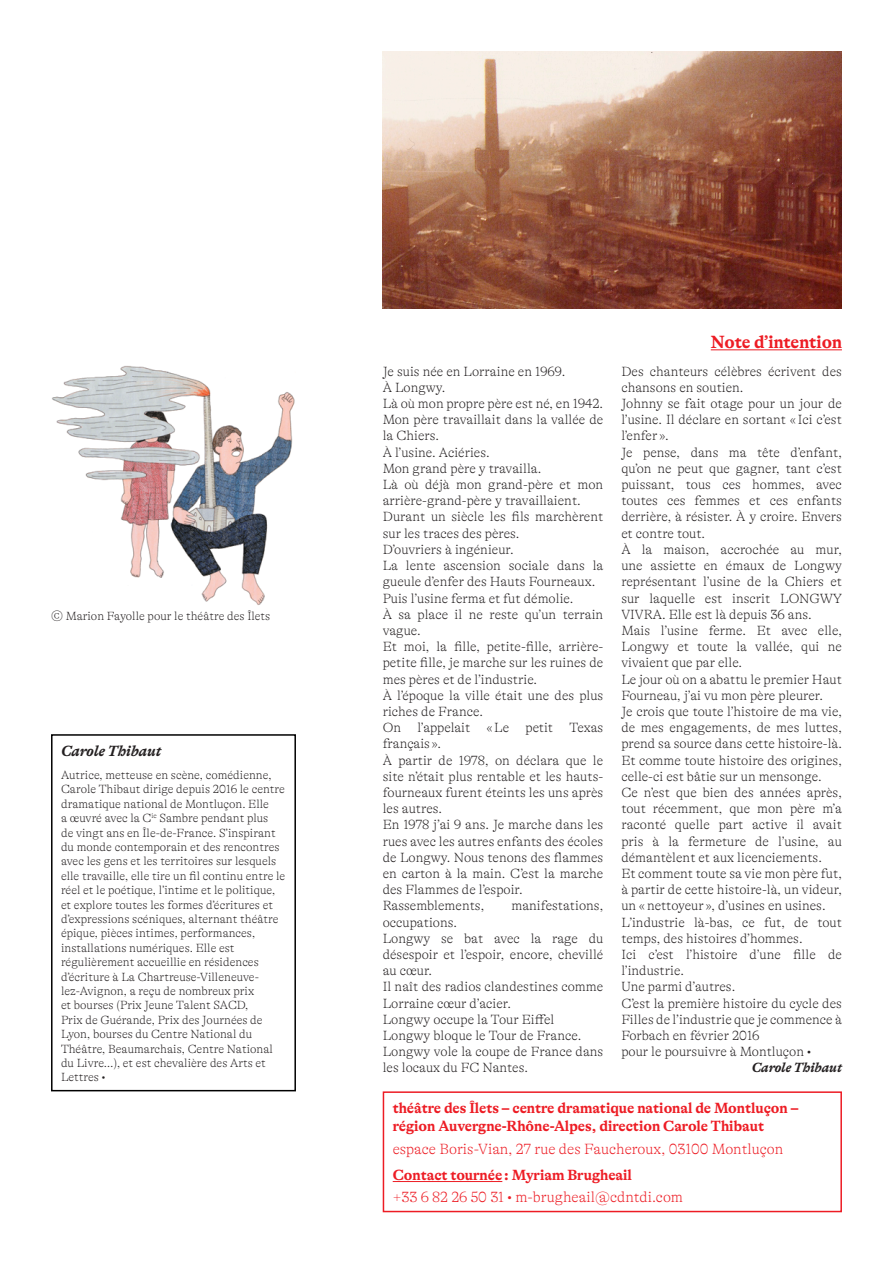
<style>
.page{position:relative;width:893px;height:1263px;background:#fff}
.page>*{position:absolute;margin:0;border:0;box-sizing:border-box;transform-origin:0 0}
.t1{font:700 18px "GT Alpina";color:#ed1c24}
.t2{font:700 15px/18px "GT Alpina";color:#ed1c24}
.t3{font:100 15px "GT Alpina";color:#ed1c24}
.t4{font:italic 700 15px "GT Alpina";color:#231f20}
.t5{font:100 13.5px/16.2px "GT Alpina";color:#231f20}
.t6{font:italic 700 13.5px "GT Alpina";color:#231f20}
.t7{font:100 12px/14.4px "GT Alpina";color:#231f20}
</style>
<div class="page">
<img style="left:52px;top:366px;width:243px;height:239px">
<div style="left:51px;top:734px;width:245px;height:357px;border:2px solid #000"></div>
<hr style="left:393px;top:1181px;width:109px;height:1px;background:#ed1c24">
<div style="left:383px;top:1091px;width:459px;height:121px;border:2px solid #ed1c24"></div>
<img style="left:383px;top:51px;width:459px;height:258px">
<hr style="left:711px;top:349px;width:131px;height:1px;background:#ed1c24">
<p class="t7" style="left:51px;top:609px;width:221px">© Marion Fayolle pour le théâtre des Îlets</p>
<p class="t4" style="left:61px;top:743px;width:102px">Carole Thibaut</p>
<p class="t7" style="left:61px;top:768px;width:226px">Autrice, metteuse en scène, comédienne, Carole Thibaut dirige depuis 2016 le centre dramatique national de Montluçon. Elle<br>a œuvré avec la C<sup>ie</sup> Sambre pendant plus<br>de vingt ans en Île-de-France. S’inspirant du monde contemporain et des rencontres avec les gens et les territoires sur lesquels elle travaille, elle tire un fil continu entre le réel et le poétique, l’intime et le politique, et explore toutes les formes d’écritures et d’expressions scéniques, alternant théâtre épique, pièces intimes, performances, installations numériques. Elle est régulièrement accueillie en résidences d’écriture à La Chartreuse-Villeneuve&shy;lez-Avignon, a reçu de nombreux prix<br>et bourses (Prix Jeune Talent SACD,<br>Prix de Guérande, Prix des Journées de Lyon, bourses du Centre National du Théâtre, Beaumarchais, Centre National du Livre…), et est chevalière des Arts et Lettres •</p>
<p class="t5" style="left:383px;top:363px;width:184px">Je suis née en Lorraine en 1969.</p>
<p class="t5" style="left:383px;top:379px;width:64px">À Longwy.</p>
<p class="t5" style="left:383px;top:396px;width:222px">Là où mon propre père est né, en 1942.</p>
<p class="t5" style="left:383px;top:412px;width:222px">Mon père travaillait dans la vallée de la Chiers.</p>
<p class="t5" style="left:383px;top:444px;width:109px">À l’usine. Aciéries.</p>
<p class="t5" style="left:383px;top:460px;width:160px">Mon grand père y travailla.</p>
<p class="t5" style="left:383px;top:477px;width:222px">Là où déjà mon grand-père et mon arrière-grand-père y travaillaient.</p>
<p class="t5" style="left:383px;top:509px;width:222px">Durant un siècle les fils marchèrent sur les traces des pères.</p>
<p class="t5" style="left:383px;top:541px;width:133px">D’ouvriers à ingénieur.</p>
<p class="t5" style="left:383px;top:558px;width:222px">La lente ascension sociale dans la gueule d’enfer des Hauts Fourneaux.</p>
<p class="t5" style="left:383px;top:590px;width:192px">Puis l’usine ferma et fut démolie.</p>
<p class="t5" style="left:383px;top:606px;width:222px">À sa place il ne reste qu’un terrain vague.</p>
<p class="t5" style="left:383px;top:639px;width:222px;text-align:justify">Et moi, la fille, petite-fille, arrière&shy;petite fille, je marche sur les ruines de mes pères et de l’industrie.</p>
<p class="t5" style="left:383px;top:687px;width:222px">À l’époque la ville était une des plus riches de France.</p>
<p class="t5" style="left:383px;top:720px;width:222px">On l’appelait « Le petit Texas français ».</p>
<p class="t5" style="left:383px;top:752px;width:222px;text-align:justify">À partir de 1978, on déclara que le site n’était plus rentable et les hauts&shy;fourneaux furent éteints les uns après les autres.</p>
<p class="t5" style="left:383px;top:817px;width:222px;text-align:justify">En 1978 j’ai 9 ans. Je marche dans les rues avec les autres enfants des écoles de Longwy. Nous tenons des flammes en carton à la main. C’est la marche des Flammes de l’espoir.</p>
<p class="t5" style="left:383px;top:898px;width:103px">Rassemblements,</p>
<p class="t5" style="left:511px;top:898px;width:93px">manifestations,</p>
<p class="t5" style="left:383px;top:914px;width:76px">occupations.</p>
<p class="t5" style="left:383px;top:930px;width:222px;text-align:justify">Longwy se bat avec la rage du désespoir et l’espoir, encore, chevillé au cœur.</p>
<p class="t5" style="left:383px;top:979px;width:222px">Il naît des radios clandestines comme<br>Lorraine cœur d’acier.</p>
<p class="t5" style="left:383px;top:1011px;width:173px">Longwy occupe la Tour Eiffel</p>
<p class="t5" style="left:383px;top:1027px;width:200px">Longwy bloque le Tour de France.</p>
<p class="t5" style="left:383px;top:1044px;width:222px">Longwy vole la coupe de France dans les locaux du FC Nantes.</p>
<p class="t1" style="left:711px;top:332px;width:133px">Note d’intention</p>
<p class="t5" style="left:621px;top:363px;width:222px">Des chanteurs célèbres écrivent des chansons en soutien.</p>
<p class="t5" style="left:621px;top:396px;width:222px;text-align:justify">Johnny se fait otage pour un jour de l’usine. Il déclare en sortant « Ici c’est l’enfer ».</p>
<p class="t5" style="left:621px;top:444px;width:222px;text-align:justify">Je pense, dans ma tête d’enfant, qu’on ne peut que gagner, tant c’est puissant, tous ces hommes, avec toutes ces femmes et ces enfants derrière, à résister. À y croire. Envers et contre tout.</p>
<p class="t5" style="left:621px;top:541px;width:222px;text-align:justify">À la maison, accrochée au mur, une assiette en émaux de Longwy représentant l’usine de la Chiers et sur laquelle est inscrit LONGWY VIVRA. Elle est là depuis 36 ans.</p>
<p class="t5" style="left:621px;top:622px;width:222px;text-align:justify">Mais l’usine ferme. Et avec elle, Longwy et toute la vallée, qui ne vivaient que par elle.</p>
<p class="t5" style="left:621px;top:671px;width:222px">Le jour où on a abattu le premier Haut<br>Fourneau, j’ai vu mon père pleurer.</p>
<p class="t5" style="left:621px;top:703px;width:222px;text-align:justify">Je crois que toute l’histoire de ma vie, de mes engagements, de mes luttes, prend sa source dans cette histoire-là.</p>
<p class="t5" style="left:621px;top:752px;width:222px">Et comme toute histoire des origines, celle-ci est bâtie sur un mensonge.</p>
<p class="t5" style="left:621px;top:784px;width:222px;text-align:justify">Ce n’est que bien des années après, tout récemment, que mon père m’a raconté quelle part active il avait pris à la fermeture de l’usine, au démantèlent et aux licenciements.</p>
<p class="t5" style="left:621px;top:865px;width:222px;text-align:justify">Et comment toute sa vie mon père fut, à partir de cette histoire-là, un videur, un « nettoyeur », d’usines en usines.</p>
<p class="t5" style="left:621px;top:914px;width:222px">L’industrie là-bas, ce fut, de tout temps, des histoires d’hommes.</p>
<p class="t5" style="left:621px;top:946px;width:222px">Ici c’est l’histoire d’une fille de l’industrie.</p>
<p class="t5" style="left:621px;top:979px;width:115px">Une parmi d’autres.</p>
<p class="t5" style="left:621px;top:995px;width:222px;text-align:justify">C’est la première histoire du cycle des Filles de l’industrie que je commence à Forbach en février 2016</p>
<p class="t5" style="left:621px;top:1044px;width:191px">pour le poursuivre à Montluçon •</p>
<p class="t6" style="left:752px;top:1060px;width:92px">Carole Thibaut</p>
<p class="t2" style="left:393px;top:1099px;width:407px">théâtre des Îlets – centre dramatique national de Montluçon – région Auvergne-Rhône-Alpes, direction Carole Thibaut</p>
<p class="t3" style="left:393px;top:1140px;width:392px">espace Boris-Vian, 27 rue des Faucheroux, 03100 Montluçon</p>
<p class="t2" style="left:393px;top:1166px;width:241px">Contact tournée : Myriam Brugheail</p>
<p class="t3" style="left:393px;top:1189px;width:292px">+33 6 82 26 50 31 • m-brugheail@cdntdi.com</p>
</div>
